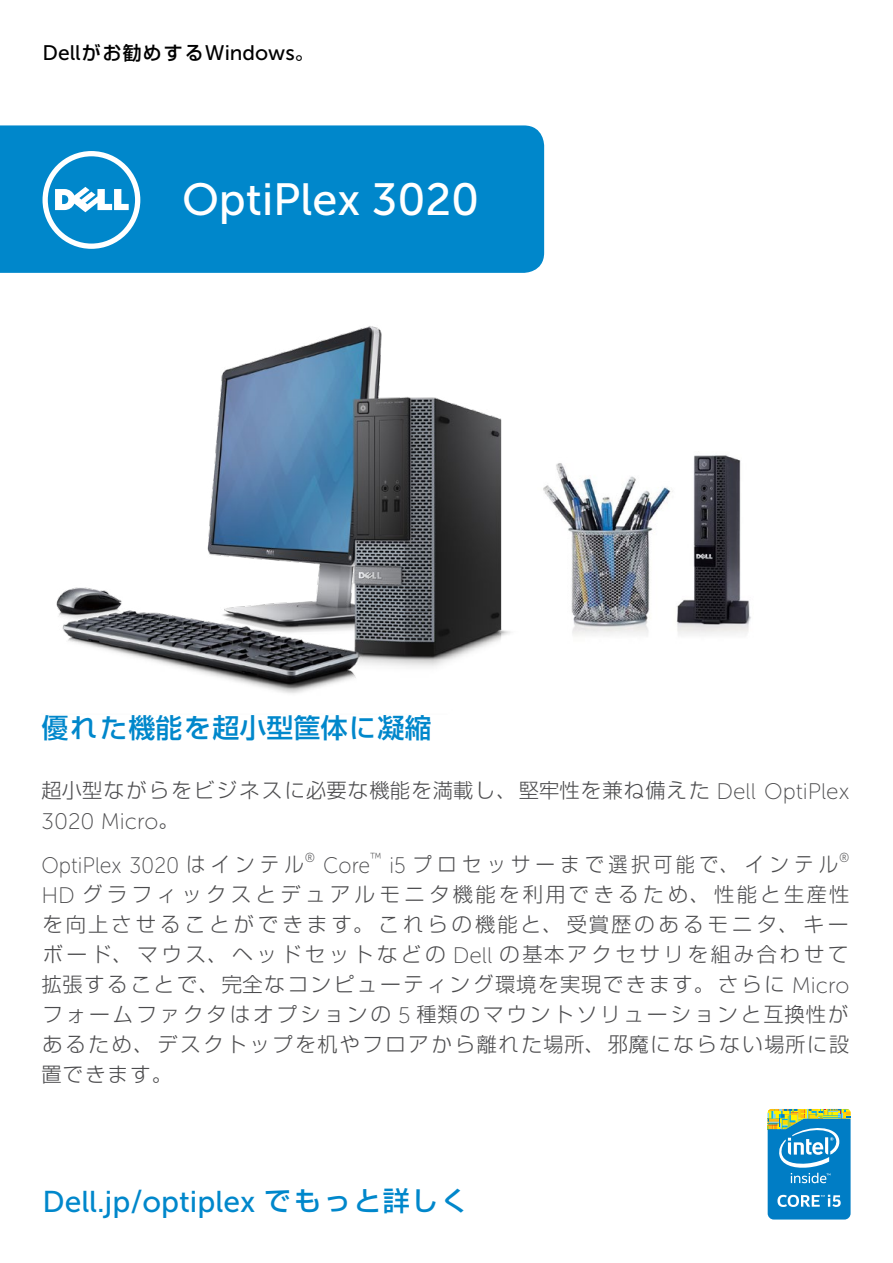
<style>
.page{position:relative;width:893px;height:1263px;background:#fff}
.page>*{position:absolute;margin:0;border:0;box-sizing:border-box;transform-origin:0 0}
.t1{font:45px "Museo Sans For Dell 500";color:#fff}
.t2{font:30px "Museo Sans For Dell 500";color:#0087cb}
.t3{font:500 27px "Shin Go Pro";letter-spacing:.055em;color:#0087cb}
.t4{font:22.5px/43.5px "Museo Sans For Dell 100";color:#4c4c4e}
.t5{font:22.5px "Museo Sans For Dell 100";color:#4c4c4e;scale:.94 1}
.t6{font:21px "Museo Sans For Dell 500";color:#000}
.t7{font:300 20.25px/30px "Shin Go Pro";letter-spacing:.115em;color:#4c4c4e;text-align:justify}
.t8{font:300 20.25px "Shin Go Pro";letter-spacing:.06em;color:#4c4c4e}
.t9{font:300 20.25px "Shin Go Pro";letter-spacing:.29em;color:#4c4c4e;scale:.94 1}
.t10{font:13.05px "Museo Sans For Dell 100";color:#4c4c4e;scale:.94 1}
.s1{font-family:"Shin Go Pro";font-weight:500;font-size:18.9px}
.s2{font-family:"Museo Sans For Dell 100";font-weight:400;font-size:22.5px}
.s3{font-family:"Shin Go Pro";font-weight:300;font-size:20.25px}
.s4{font-family:"Shin Go Pro";font-weight:500;font-size:27px}
</style>
<div class="page">
<div style="left:0;top:125px;width:544px;height:148px;background:#0087cb"></div>
<svg style="left:43px;top:151px;width:97px;height:98px"></svg>
<img style="left:56px;top:326px;width:455px;height:368px">
<img style="left:543px;top:455px;width:208px;height:181px">
<svg style="left:768px;top:1109px;width:83px;height:110px;background:#3897be"></svg>
<p class="t6" style="left:43px;top:42px;width:273px">Dell<span class="s1">がお勧めする</span>Windows<span class="s1">。</span></p>
<h1 class="t1" style="left:182px;top:175px;width:299px">OptiPlex 3020</h1>
<h3 class="t3" style="left:42px;top:706px;width:392px">優れた機能を超小型筐体に凝縮</h3>
<p class="t8" style="left:42px;top:774px;width:809px">超小型ながらをビジネスに必要な機能を満載し、堅牢性を兼ね備えた <span class="s2">Dell OptiPlex</span></p>
<p class="t4" style="left:42px;top:800px;width:264px">3020 Micro<span class="s3">。<br></span>OptiPlex 3020 <span class="s3">はインテル</span></p>
<p class="t10" style="left:370px;top:850px;width:14px">™</p>
<p class="t9" style="left:389px;top:848px;width:479px"><span class="s2">i5</span>プロセッサーまで選択可能で、インテル</p>
<p class="t10" style="left:839px;top:850px;width:12px">®</p>
<p class="t7" style="left:42px;top:877px;width:809px"><span class="s2">HD</span> グラフィックスとデュアルモニタ機能を利用できるため、性能と生産性を向上させることができます。これらの機能と、受賞歴のあるモニタ、キーボード、マウス、ヘッドセットなどの <span class="s2">Dell</span> の基本アクセサリを組み合わせて拡張することで、完全なコンピューティング環境を実現できます。さらに <span class="s2">Micro</span>フォームファクタはオプションの <span class="s2">5</span> 種類のマウントソリューションと互換性があるため、デスクトップを机やフロアから離れた場所、邪魔にならない場所に設置できます。</p>
<p class="t10" style="left:305px;top:850px;width:12px">®</p>
<p class="t5" style="left:323px;top:853px;width:52px">Core</p>
<h2 class="t2" style="left:43px;top:1185px;width:427px">Dell.jp/optiplex <span class="s4">でもっと詳しく</span></h2>
</div>
